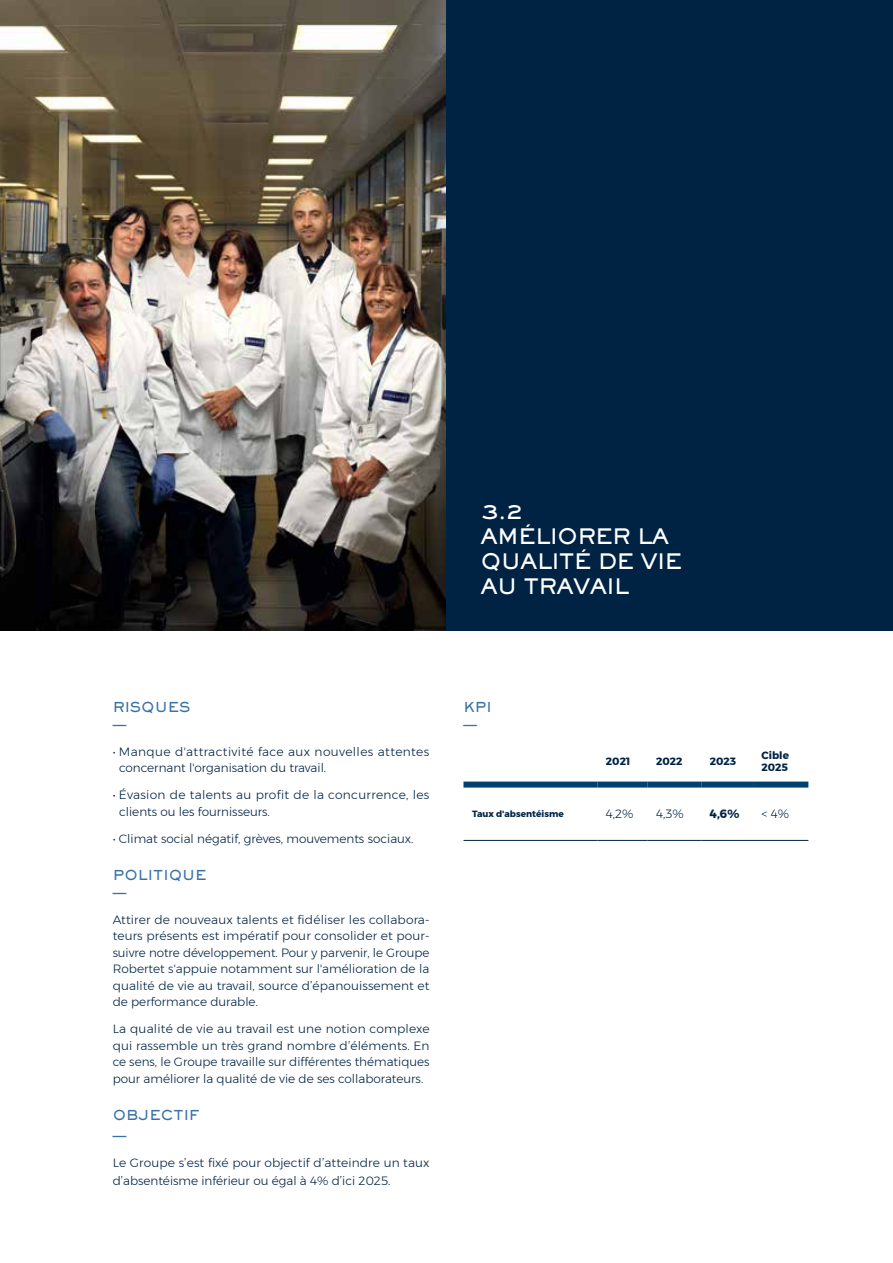
<style>
.page{position:relative;width:893px;height:1263px;background:#fff}
.page>*{position:absolute;margin:0;border:0;box-sizing:border-box;transform-origin:0 0}
.t1{font:800 21px/25.2px "Sackers Gothic Std";letter-spacing:-.04em;color:#fff}
.t2{font:800 13.5px/16.2px "Sackers Gothic Std";color:#3972a9}
.t3{font:300 12px/16.5px "Montserrat";color:#002344;text-align:justify}
.t4{font:300 12px/16.5px "Montserrat";letter-spacing:.02em;color:#002344}
.t5{font:300 12px/16.5px "Montserrat";letter-spacing:.025em;color:#002344}
.t6{font:700 12px "Montserrat";color:#002344}
.t7{font:700 10.5px/12.6px "Montserrat";color:#002344}
.t8{font:700 9px "Montserrat";color:#002344}
</style>
<div class="page">
<hr style="left:463px;top:840px;width:134px;height:1px;background:#002344">
<hr style="left:597px;top:840px;width:51px;height:1px;background:#002344">
<hr style="left:648px;top:840px;width:53px;height:1px;background:#002344">
<hr style="left:701px;top:840px;width:52px;height:1px;background:#002344">
<hr style="left:753px;top:840px;width:55px;height:1px;background:#002344">
<div style="left:463px;top:781px;width:134px;height:6px;background:#004170"></div>
<div style="left:597px;top:781px;width:51px;height:6px;background:#004170"></div>
<div style="left:648px;top:781px;width:53px;height:6px;background:#004170"></div>
<div style="left:701px;top:781px;width:52px;height:6px;background:#004170"></div>
<div style="left:753px;top:781px;width:55px;height:6px;background:#004170"></div>
<img style="left:0;top:0;width:446px;height:630px">
<div style="left:446px;top:0;width:447px;height:630px;background:#002344"></div>
<h1 class="t1" style="left:480px;top:498px;width:203px">3.2<br>AMÉLIORER LA<br>QUALITÉ DE VIE<br>AU TRAVAIL</h1>
<p class="t2" style="left:113px;top:699px;width:79px">RISQUES —</p>
<p class="t4" style="left:119px;top:743px;width:312px;text-indent:-6px">• Manque d'attractivité face aux nouvelles attentes concernant l'organisation du travail.</p>
<p class="t5" style="left:119px;top:787px;width:312px;text-indent:-6px">• Évasion de talents au profit de la concurrence, les clients ou les fournisseurs.</p>
<p class="t3" style="left:113px;top:830px;width:302px">• Climat social négatif, grèves, mouvements sociaux.</p>
<p class="t2" style="left:113px;top:867px;width:96px">POLITIQUE —</p>
<p class="t3" style="left:113px;top:911px;width:318px">Attirer de nouveaux talents et fidéliser les collabora&shy;teurs présents est impératif pour consolider et pour&shy;suivre notre développement. Pour y parvenir, le Groupe Robertet s'appuie notamment sur l'amélioration de la qualité de vie au travail, source d’épanouissement et de performance durable.</p>
<p class="t3" style="left:113px;top:1021px;width:318px">La qualité de vie au travail est une notion complexe qui rassemble un très grand nombre d’éléments. En ce sens, le Groupe travaille sur différentes thématiques pour améliorer la qualité de vie de ses collaborateurs.</p>
<p class="t2" style="left:113px;top:1105px;width:89px;line-height:19.5px">OBJECTIF —</p>
<p class="t3" style="left:113px;top:1153px;width:318px;line-height:18px">Le Groupe s’est fixé pour objectif d’atteindre un taux d’absentéisme inférieur ou égal à 4% d’ici 2025.</p>
<p class="t2" style="left:463px;top:699px;width:30px">KPI —</p>
<p class="t7" style="left:606px;top:755px;width:26px">2021</p>
<p class="t7" style="left:656px;top:755px;width:28px">2022</p>
<p class="t7" style="left:710px;top:755px;width:28px">2023</p>
<p class="t7" style="left:761px;top:749px;width:29px">Cible<br>2025</p>
<p class="t8" style="left:472px;top:806px;width:93px">Taux d'absentéisme</p>
<p class="t3" style="left:606px;top:806px;width:29px">4,2%</p>
<p class="t3" style="left:656px;top:806px;width:29px">4,3%</p>
<p class="t6" style="left:710px;top:804px;width:31px">4,6%</p>
<p class="t3" style="left:761px;top:806px;width:29px">&lt; 4%</p>
</div>
